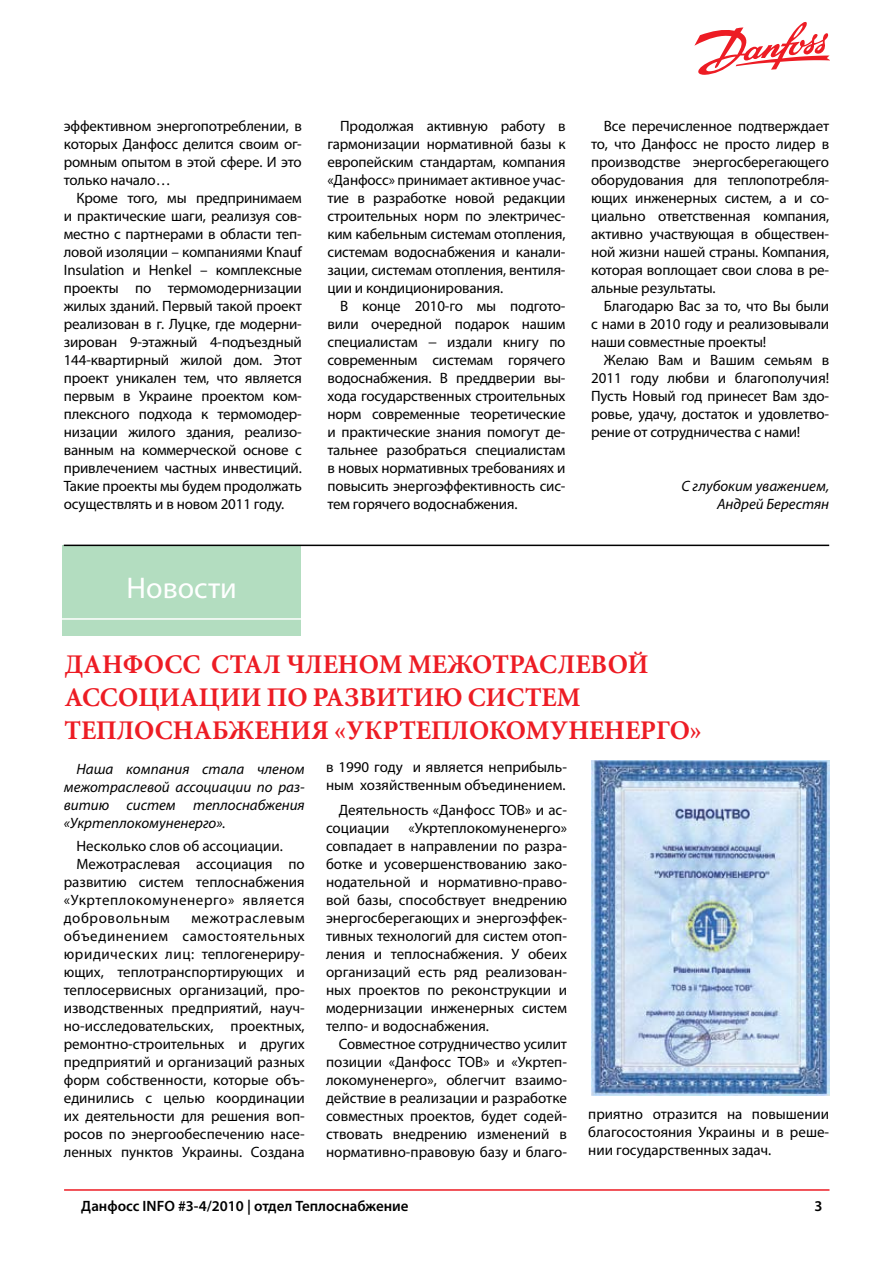
<style>
.page{position:relative;width:893px;height:1263px;background:#fff}
.page>*{position:absolute;margin:0;border:0;box-sizing:border-box;transform-origin:0 0}
.t1{font:30px "Myriad Pro";color:#fff}
.t2{font:700 27px/33px "Minion Cyr";color:#ed1c24}
.t3{font:15px/18px "Myriad Pro";letter-spacing:-.005em;color:#000;text-align:justify}
.t4{font:italic 15px/18px "Myriad Pro";color:#000;text-align:right}
.t5{font:600 15px "Myriad Pro";color:#000}
.t6{font:15px "Myriad Pro";letter-spacing:.04em;color:#000}
</style>
<div class="page">
<hr style="left:64px;top:1189px;width:765px;height:2px;background:#ed1c24">
<svg style="left:694px;top:22px;width:135px;height:53px"></svg>
<div style="left:63px;top:545px;width:238px;height:90px;background:#b3ddc0"></div>
<hr style="left:53px;top:618px;width:257px;height:2px;background:#fff">
<hr style="left:64px;top:545px;width:765px;height:1px;background:#000">
<img style="left:591px;top:761px;width:238px;height:334px">
<p class="t3" style="left:64px;top:116px;width:240px">эффективном энергопотреблении, в которых Данфосс делится своим ог&shy;ромным опытом в этой сфере. И это только начало…</p>
<p class="t3" style="left:64px;top:188px;width:240px;text-indent:13px">Кроме того, мы предпринимаем и практические шаги, реализуя сов&shy;местно с партнерами в области теп&shy;ловой изоляции – компаниями Knauf Insulation и Henkel – комплексные проекты по термомодернизации жилых зданий. Первый такой проект реализован в г. Луцке, где модерни&shy;зирован 9-этажный 4-подъездный 144-квартирный жилой дом. Этот проект уникален тем, что является первым в Украине проектом ком&shy;плексного подхода к термомодер&shy;низации жилого здания, реализо&shy;ванным на коммерческой основе с привлечением частных инвестиций.<br>Такие проекты мы будем продолжать осуществлять и в новом 2011 году.</p>
<p class="t3" style="left:327px;top:116px;width:240px;text-indent:13px">Продолжая активную работу в гармонизации нормативной базы к европейским стандартам, компания «Данфосс» принимает активное учас&shy;тие в разработке новой редакции строительных норм по электричес&shy;ким кабельным системам отопления, системам водоснабжения и канали&shy;зации, системам отопления, вентиля&shy;ции и кондиционирования.</p>
<p class="t3" style="left:327px;top:296px;width:240px;text-indent:13px">В конце 2010-го мы подгото&shy;вили очередной подарок нашим специалистам − издали книгу по современным системам горячего водоснабжения. В преддверии вы&shy;хода государственных строительных норм современные теоретические и практические знания помогут де&shy;тальнее разобраться специалистам в новых нормативных требованиях и повысить энергоэффективность сис&shy;тем горячего водоснабжения.</p>
<p class="t3" style="left:591px;top:116px;width:240px;text-indent:13px">Все перечисленное подтверждает то, что Данфосс не просто лидер в производстве энергосберегающего оборудования для теплопотребля&shy;ющих инженерных систем, а и со&shy;циально ответственная компания, активно участвующая в обществен&shy;ной жизни нашей страны. Компания, которая воплощает свои слова в ре&shy;альные результаты.</p>
<p class="t3" style="left:591px;top:296px;width:240px;text-indent:13px">Благодарю Вас за то, что Вы были с нами в 2010 году и реализовывали наши совместные проекты!</p>
<p class="t3" style="left:591px;top:350px;width:240px;text-indent:13px">Желаю Вам и Вашим семьям в 2011 году любви и благополучия!<br>Пусть Новый год принесет Вам здо&shy;ровье, удачу, достаток и удовлетво&shy;рение от сотрудничества с нами!</p>
<p class="t4" style="left:681px;top:476px;width:149px">С глубоким уважением,<br>Андрей Берестян</p>
<h1 class="t1" style="left:127px;top:569px;width:112px">Новости</h1>
<h2 class="t2" style="left:65px;top:647px;width:639px">Данфосс стал членом Межотраслевой ассоциации по развитию систем теплоснабжения «Укртеплокомуненерго»</h2>
<p class="t4" style="left:64px;top:760px;width:242px;text-align:justify;text-indent:13px">Наша компания стала членом межотраслевой ассоциации по раз&shy;витию систем теплоснабжения «Укртеплокомуненерго».</p>
<p class="t3" style="left:77px;top:836px;width:208px">Несколько слов об ассоциации.</p>
<p class="t3" style="left:77px;top:854px;width:230px">Межотраслевая ассоциация по</p>
<p class="t3" style="left:64px;top:872px;width:242px">развитию систем теплоснабжения</p>
<p class="t6" style="left:64px;top:890px;width:242px">«Укртеплокомуненерго» является</p>
<p class="t6" style="left:64px;top:908px;width:108px">добровольным</p>
<p class="t3" style="left:326px;top:758px;width:242px">в 1990 году и является неприбыль&shy;ным хозяйственным объединением.</p>
<p class="t3" style="left:326px;top:800px;width:242px;text-indent:13px">Деятельность «Данфосс ТОВ» и ас&shy;социации</p>
<p class="t3" style="left:326px;top:818px;width:242px;text-indent:82px">«Укртеплокомуненерго» совпадает в направлении по разра&shy;ботке и усовершенствованию зако&shy;нодательной и нормативно-право&shy;вой базы, способствует внедрению энергосберегающих и энергоэффек&shy;тивных технологий для систем отоп&shy;ления и теплоснабжения. У обеих организаций есть ряд реализован&shy;ных проектов по реконструкции и модернизации инженерных систем телпо- и водоснабжения.</p>
<p class="t3" style="left:326px;top:1034px;width:242px;text-indent:13px">Совместное сотрудничество усилит позиции «Данфосс ТОВ» и «Укртеп&shy;локомуненерго», облегчит взаимо&shy;действие в реализации и разработке совместных проектов, будет содей&shy;ствовать внедрению изменений в нормативно-правовую базу и благо-</p>
<p class="t3" style="left:64px;top:908px;width:242px;text-indent:128px">межотраслевым объединением самостоятельных юридических лиц: теплогенериру&shy;ющих, теплотранспортирующих и теплосервисных организаций, про&shy;изводственных предприятий, науч&shy;но-исследовательских, проектных, ремонтно-строительных и других предприятий и организаций разных форм собственности, которые объ&shy;единились с целью координации их деятельности для решения воп&shy;росов по энергообеспечению насе&shy;ленных пунктов Украины. Создана</p>
<p class="t3" style="left:588px;top:1105px;width:242px">приятно отразится на повышении благосостояния Украины и в реше&shy;нии государственных задач.</p>
<p class="t5" style="left:81px;top:1196px;width:329px">Данфосс INFO #3-4/2010 | отдел Теплоснабжение</p>
<p class="t5" style="left:814px;top:1196px;width:10px">3</p>
</div>
